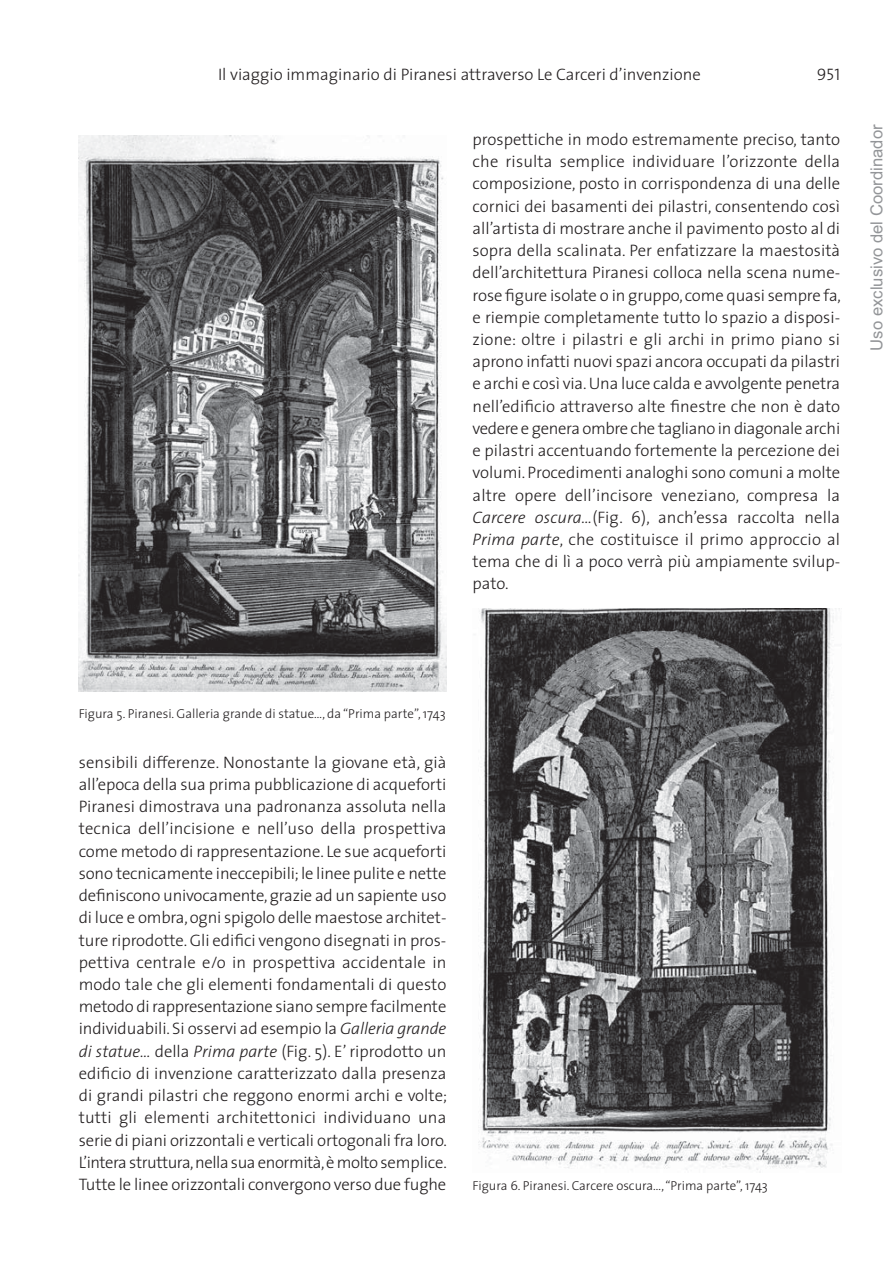
<style>
.page{position:relative;width:893px;height:1263px;background:#fff}
.page>*{position:absolute;margin:0;border:0;box-sizing:border-box;transform-origin:0 0}
.t1{font:300 16.65px/22.2px "The Sans";color:#231f20;text-align:justify}
.t2{font:16.65px "Arial";color:#939598}
.t3{font:16.65px "The Sans Light Caps";color:#231f20}
.t4{font:300 12.9px "The Sans";color:#231f20}
.s1{font-style:italic}
</style>
<div class="page">
<img style="left:79px;top:136px;width:367px;height:556px">
<img style="left:478px;top:609px;width:356px;height:564px">
<p class="t1" style="left:218px;top:65px;width:484px">Il viaggio immaginario di Piranesi attraverso Le Carceri d’invenzione</p>
<p class="t3" style="left:817px;top:61px;width:25px">951</p>
<p class="t1" style="left:473px;top:130px;width:370px">prospettiche in modo estremamente preciso, tanto che risulta semplice individuare l’orizzonte della composizione, posto in corrispondenza di una delle cornici dei basamenti dei pilastri, consentendo così all’artista di mostrare anche il pavimento posto al di sopra della scalinata. Per enfatizzare la maestosità dell’architettura Piranesi colloca nella scena nume - rose figure isolate o in gruppo, come quasi sempre fa, e riempie completamente tutto lo spazio a disposi - zione: oltre i pilastri e gli archi in primo piano si aprono infatti nuovi spazi ancora occupati da pilastri e archi e così via. Una luce calda e avvolgente penetra nell’edificio attraverso alte finestre che non è dato vedere e genera ombre che tagliano in diagonale archi e pilastri accentuando fortemente la percezione dei volumi. Procedimenti analoghi sono comuni a molte altre opere dell’incisore veneziano, compresa la <span class="s1">Carcere oscura…</span>(Fig. 6), anch’essa raccolta nella <span class="s1">Prima parte</span>, che costituisce il primo approccio al tema che di lì a poco verrà più ampiamente svilup - pato.</p>
<p class="t2" style="left:867px;top:351px;width:228px;rotate:-90deg">Uso exclusivo del Coordinador</p>
<p class="t4" style="left:79px;top:709px;width:368px">Figura 5. Piranesi. Galleria grande di statue…, da “Prima parte”, 1743</p>
<p class="t1" style="left:79px;top:753px;width:370px">sensibili differenze. Nonostante la giovane età, già all’epoca della sua prima pubblicazione di acqueforti Piranesi dimostrava una padronanza assoluta nella tecnica dell’incisione e nell’uso della prospettiva come metodo di rappresentazione. Le sue acqueforti sono tecnicamente ineccepibili; le linee pulite e nette definiscono univocamente, grazie ad un sapiente uso di luce e ombra, ogni spigolo delle maestose architet - ture riprodotte. Gli edifici vengono disegnati in pro s&shy;pettiva centrale e/o in prospettiva accidentale in modo tale che gli elementi fondamentali di questo metodo di rappresentazione siano sempre facilmente individuabili. Si osservi ad esempio la <span class="s1">Galleria grande di statue…</span> della <span class="s1">Prima parte</span> (Fig. 5). E’ riprodotto un edificio di invenzione caratterizzato dalla presenza di grandi pilastri che reggono enormi archi e volte; tutti gli elementi architettonici individuano una serie di piani orizzontali e verticali ortogonali fra loro.<br>L’intera struttura, nella sua enormità, è molto semplice.<br>Tutte le linee orizzontali convergono verso due fughe</p>
<p class="t4" style="left:473px;top:1180px;width:297px">Figura 6. Piranesi. Carcere oscura…, “Prima parte”, 1743</p>
</div>
